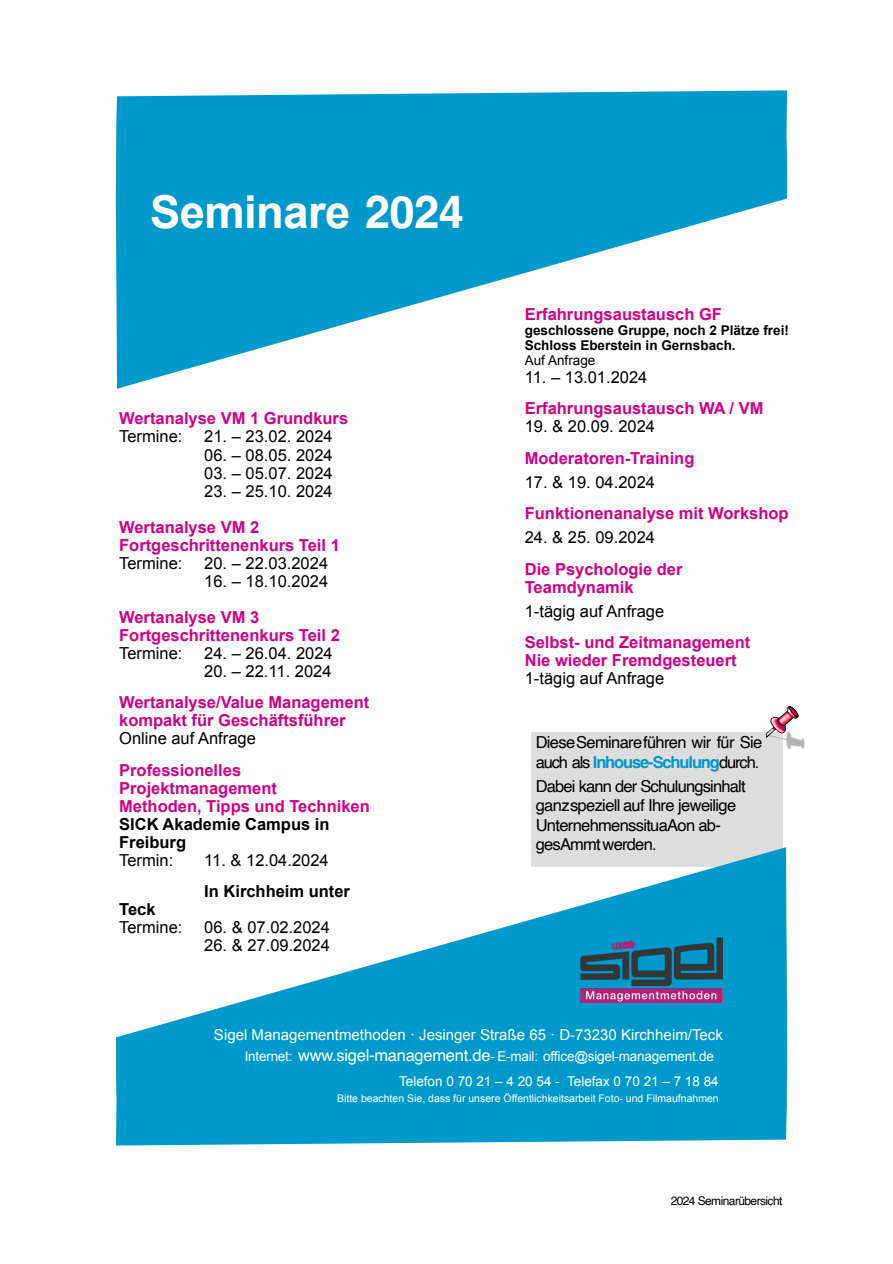
<style>
.page{position:relative;width:893px;height:1264px;background:#fff}
.page>*{position:absolute;margin:0;border:0;box-sizing:border-box;transform-origin:0 0}
.t1{font:700 45.3px "Arial";letter-spacing:-.015em;color:#fff}
.t2{font:700 16.5px/18px "Arial";color:#d20087}
.t3{font:16.5px "Arial";color:#000}
.t4{font:16.5px/19.5px "Helvetica";letter-spacing:-.04em;color:#000}
.t5{font:700 16.5px/18px "Arial";color:#000}
.t6{font:15px "Arial";color:#fff}
.t7{font:13.5px/24.9px "Arial";letter-spacing:-.015em;color:#fff}
.t8{font:700 13.5px/15px "Arial";color:#000}
.t9{font:13.5px "Arial";color:#000}
.t10{font:12px "Helvetica";letter-spacing:-.05em;color:#000}
.t11{font:10.5px "Arial";color:#fff}
.s1{font-family:"Helvetica"}
.s2{font-weight:700;color:#09c}
.s3{font-family:"Helvetica";font-size:16.5px}
</style>
<div class="page">
<div style="left:531px;top:732px;width:251px;height:134px;background:#ddd"></div>
<svg style="left:115px;top:90px;width:672px;height:298px;fill:#09c"></svg>
<svg style="left:116px;top:847px;width:672px;height:298px;fill:#09c"></svg>
<svg style="left:766px;top:706px;width:38px;height:43px"></svg>
<img style="left:581px;top:936px;width:141px;height:66px">
<h1 class="t1" style="left:150px;top:195px;width:315px">Seminare <span class="s1">2024</span></h1>
<p class="t2" style="left:119px;top:411px;width:230px">Wertanalyse VM 1 Grundkurs</p>
<p class="t3" style="left:119px;top:430px;width:65px">Termine:</p>
<p class="t3" style="left:204px;top:430px;width:130px">21. – 23.02. 2024</p>
<p class="t3" style="left:204px;top:448px;width:130px">06. – 08.05. 2024</p>
<p class="t3" style="left:204px;top:466px;width:130px">03. – 05.07. 2024</p>
<p class="t3" style="left:204px;top:484px;width:130px">23. – 25.10. 2024</p>
<p class="t2" style="left:119px;top:519px;width:222px">Wertanalyse VM 2<br>Fortgeschrittenenkurs Teil 1</p>
<p class="t3" style="left:119px;top:556px;width:65px">Termine:</p>
<p class="t3" style="left:204px;top:556px;width:125px">20. – 22.03.2024</p>
<p class="t3" style="left:204px;top:574px;width:125px">16. – 18.10.2024</p>
<p class="t2" style="left:119px;top:609px;width:222px">Wertanalyse VM 3<br>Fortgeschrittenenkurs Teil 2</p>
<p class="t3" style="left:119px;top:646px;width:65px">Termine:</p>
<p class="t3" style="left:204px;top:646px;width:130px">24. – 26.04. 2024</p>
<p class="t3" style="left:204px;top:664px;width:129px">20. – 22.11. 2024</p>
<p class="t2" style="left:119px;top:694px;width:252px">Wertanalyse/Value Management kompakt für Geschäftsführer</p>
<p class="t3" style="left:119px;top:732px;width:138px">Online auf Anfrage</p>
<p class="t2" style="left:119px;top:762px;width:252px">Professionelles<br>Projektmanagement<br>Methoden, Tipps und Techniken</p>
<p class="t5" style="left:119px;top:816px;width:212px">SICK Akademie Campus in<br>Freiburg</p>
<p class="t3" style="left:119px;top:853px;width:56px">Termin:</p>
<p class="t3" style="left:204px;top:853px;width:126px">11. &amp; 12.04.2024</p>
<p class="t5" style="left:204px;top:883px;width:147px">In Kirchheim unter</p>
<p class="t5" style="left:119px;top:901px;width:38px">Teck</p>
<p class="t3" style="left:119px;top:921px;width:65px">Termine:</p>
<p class="t3" style="left:204px;top:921px;width:127px">06. &amp; 07.02.2024</p>
<p class="t3" style="left:204px;top:939px;width:127px">26. &amp; 27.09.2024</p>
<p class="t2" style="left:525px;top:306px;width:199px">Erfahrungsaustausch GF</p>
<p class="t8" style="left:525px;top:324px;width:266px">geschlossene Gruppe, noch 2 Plätze frei!<br>Schloss Eberstein in Gernsbach.</p>
<p class="t9" style="left:525px;top:355px;width:72px">Auf Anfrage</p>
<p class="t3" style="left:525px;top:370px;width:124px">11. – 13.01.2024</p>
<p class="t2" style="left:525px;top:401px;width:240px">Erfahrungsaustausch WA / VM</p>
<p class="t3" style="left:525px;top:420px;width:132px">19. &amp; 20.09. 2024</p>
<p class="t2" style="left:525px;top:450px;width:171px">Moderatoren-Training</p>
<p class="t3" style="left:525px;top:475px;width:132px">17. &amp; 19. 04.2024</p>
<p class="t2" style="left:525px;top:506px;width:265px">Funktionenanalyse mit Workshop</p>
<p class="t3" style="left:525px;top:531px;width:132px">24. &amp; 25. 09.2024</p>
<p class="t2" style="left:525px;top:561px;width:159px">Die Psychologie der<br>Teamdynamik</p>
<p class="t3" style="left:525px;top:604px;width:141px">1-tägig auf Anfrage</p>
<p class="t2" style="left:525px;top:635px;width:227px">Selbst- und Zeitmanagement<br>Nie wieder Fremdgesteuert</p>
<p class="t3" style="left:525px;top:672px;width:141px">1-tägig auf Anfrage</p>
<p class="t4" style="left:535px;top:733px;width:228px">Diese Seminare führen wir für Sie auch als <span class="s2">Inhouse-Schulung</span> durch.</p>
<p class="t4" style="left:535px;top:777px;width:211px">Dabei kann der Schulungsinhalt ganz speziell auf Ihre jeweilige<br>UnternehmenssituaAon ab&shy;gesAmmt werden.</p>
<p class="t6" style="left:214px;top:1029px;width:510px">Sigel Managementmethoden · Jesinger Straße 65 · D-73230 Kirchheim/Teck</p>
<p class="t7" style="left:399px;top:1044px;width:321px;text-indent:-154px">Internet: <span class="s3">www.sigel-management.de</span> - E-mail: office@sigel-management.de<br>Telefon 0 70 21 – 4 20 54 - Telefax 0 70 21 – 7 18 84</p>
<p class="t11" style="left:337px;top:1094px;width:383px">Bitte beachten Sie, dass für unsere Öffentlichkeitsarbeit Foto- und Filmaufnahmen</p>
<p class="t10" style="left:670px;top:1195px;width:113px">2024 Seminarübersicht</p>
</div>
